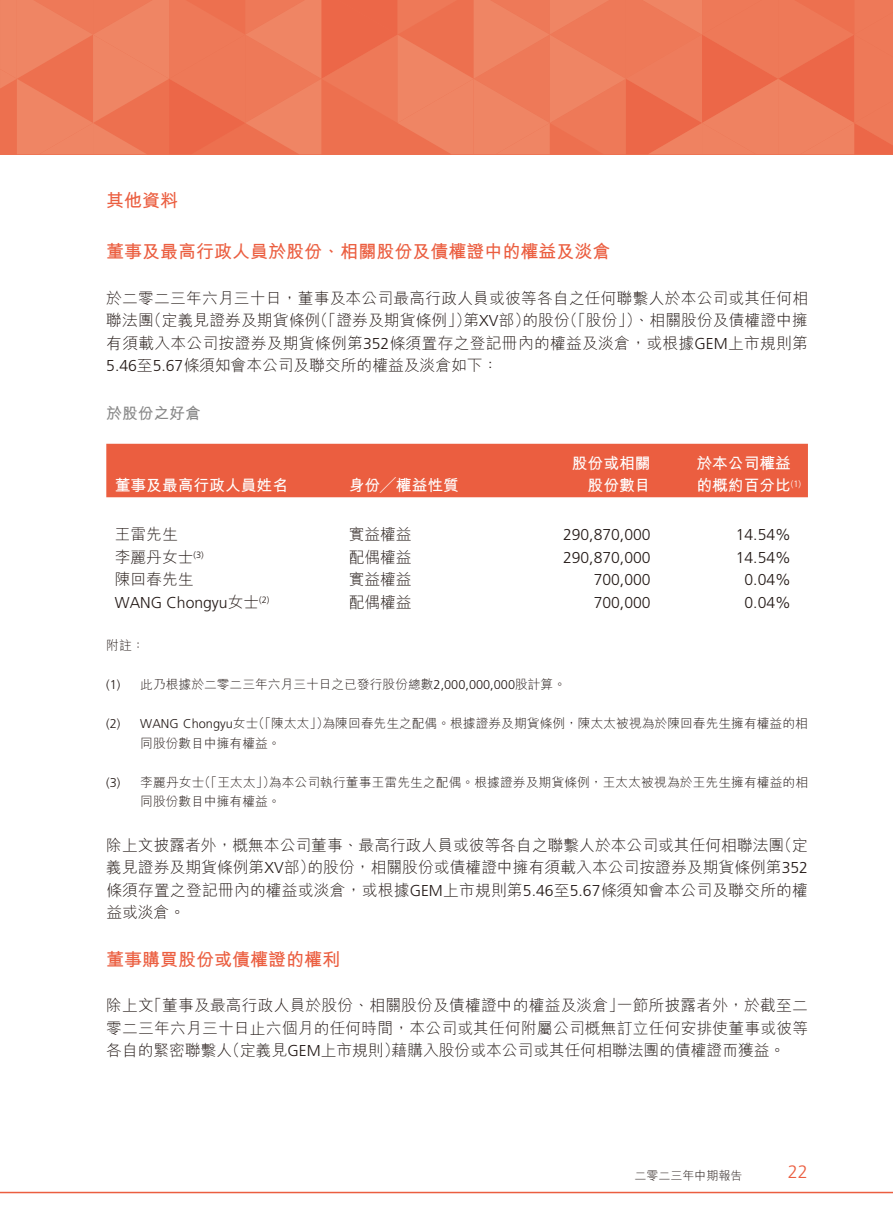
<style>
.page{position:relative;width:893px;height:1212px;background:#fff}
.page>*{position:absolute;margin:0;border:0;box-sizing:border-box;transform-origin:0 0}
.t1{font:700 18px "M Hei HK";color:#eb5e40}
.t2{font:300 18px "Frutiger LT Std";color:#eb5e40}
.t3{font:300 15.75px/22.5px "M Hei HK";color:#231916;text-align:justify}
.t4{font:300 15.75px "Frutiger LT Std";color:#231916}
.t5{font:700 15.75px/22.5px "M Hei HK";color:#fff;text-align:right}
.t6{font:700 15.75px "M Hei HK";color:#898989}
.t7{font:300 12.75px/19.5px "M Hei HK";color:#231916}
.t8{font:300 12px "M Hei HK";color:#231916}
.s1{font-family:"Frutiger LT Std"}
.s2{font-family:"M Hei HK"}
</style>
<div class="page">
<hr style="left:0;top:1192px;width:893px;height:1px;background:#eb5e40">
<svg style="left:0;top:0;width:893px;height:154px;background:#ed7958"></svg>
<div style="left:106px;top:444px;width:702px;height:53px;background:#eb5e40"></div>
<p class="t1" style="left:106px;top:188px;width:73px">其他資料</p>
<p class="t1" style="left:106px;top:239px;width:505px">董事及最高行政人員於股份、相關股份及債權證中的權益及淡倉</p>
<p class="t3" style="left:106px;top:286px;width:703px">於二零二三年六月三十日，董事及本公司最高行政人員或彼等各自之任何聯繫人於本公司或其任何相聯法團（定義見證券及期貨條例（「證券及期貨條例」）第<span class="s1">XV</span>部）的股份（「股份」）、相關股份及債權證中擁有須載入本公司按證券及期貨條例第<span class="s1">352</span>條須置存之登記冊內的權益及淡倉，或根據<span class="s1">GEM</span>上市規則第<span class="s1">5.46</span>至<span class="s1">5.67</span>條須知會本公司及聯交所的權益及淡倉如下：</p>
<p class="t6" style="left:106px;top:402px;width:96px">於股份之好倉</p>
<p class="t5" style="left:115px;top:473px;width:175px">董事及最高行政人員姓名</p>
<p class="t5" style="left:349px;top:473px;width:112px">身份╱權益性質</p>
<p class="t5" style="left:572px;top:450px;width:80px">股份或相關股份數目</p>
<p class="t5" style="left:696px;top:450px;width:106px;text-align:left">於本公司權益的概約百分比<sup>(1)</sup></p>
<p class="t3" style="left:115px;top:523px;width:64px">王雷先生</p>
<p class="t3" style="left:349px;top:523px;width:64px">實益權益</p>
<p class="t4" style="left:563px;top:526px;width:89px">290,870,000</p>
<p class="t4" style="left:736px;top:526px;width:57px">14.54%</p>
<p class="t3" style="left:115px;top:545px;width:90px">李麗丹女士<sup>(3)</sup></p>
<p class="t3" style="left:349px;top:545px;width:65px">配偶權益</p>
<p class="t4" style="left:563px;top:548px;width:89px">290,870,000</p>
<p class="t4" style="left:736px;top:548px;width:57px">14.54%</p>
<p class="t3" style="left:115px;top:568px;width:80px">陳回春先生</p>
<p class="t3" style="left:349px;top:568px;width:65px">實益權益</p>
<p class="t4" style="left:594px;top:571px;width:58px">700,000</p>
<p class="t4" style="left:744px;top:571px;width:48px">0.04%</p>
<p class="t4" style="left:115px;top:593px;width:156px">WANG Chongyu<span class="s2">女士</span><sup>(2)</sup></p>
<p class="t3" style="left:349px;top:590px;width:65px">配偶權益</p>
<p class="t4" style="left:594px;top:593px;width:58px">700,000</p>
<p class="t4" style="left:744px;top:593px;width:48px">0.04%</p>
<p class="t7" style="left:106px;top:635px;width:40px">附註：</p>
<p class="t7" style="left:106px;top:674px;width:461px"><span class="s1">(1)</span> 此乃根據於二零二三年六月三十日之已發行股份總數<span class="s1">2,000,000,000</span>股計算。</p>
<p class="t7" style="left:140px;top:713px;width:669px;text-indent:-34px"><span class="s1">(2) WANG Chongyu</span>女士（「陳太太」）為陳回春先生之配偶。根據證券及期貨條例，陳太太被視為於陳回春先生擁有權益的相同股份數目中擁有權益。</p>
<p class="t7" style="left:140px;top:772px;width:669px;text-indent:-34px"><span class="s1">(3)</span> 李麗丹女士（「王太太」）為本公司執行董事王雷先生之配偶。根據證券及期貨條例，王太太被視為於王先生擁有權益的相同股份數目中擁有權益。</p>
<p class="t3" style="left:106px;top:833px;width:703px">除上文披露者外，概無本公司董事、最高行政人員或彼等各自之聯繫人於本公司或其任何相聯法團（定義見證券及期貨條例第<span class="s1">XV</span>部）的股份，相關股份或債權證中擁有須載入本公司按證券及期貨條例第<span class="s1">352</span>條須存置之登記冊內的權益或淡倉，或根據<span class="s1">GEM</span>上市規則第<span class="s1">5.46</span>至<span class="s1">5.67</span>條須知會本公司及聯交所的權益或淡倉。</p>
<p class="t1" style="left:106px;top:946px;width:235px">董事購買股份或債權證的權利</p>
<p class="t3" style="left:106px;top:994px;width:703px">除上文「董事及最高行政人員於股份、相關股份及債權證中的權益及淡倉」一節所披露者外，於截至二零二三年六月三十日止六個月的任何時間，本公司或其任何附屬公司概無訂立任何安排使董事或彼等各自的緊密聯繫人（定義見<span class="s1">GEM</span>上市規則）藉購入股份或本公司或其任何相聯法團的債權證而獲益。</p>
<p class="t8" style="left:634px;top:1169px;width:109px">二零二三年中期報告</p>
<p class="t2" style="left:788px;top:1162px;width:22px">22</p>
</div>
